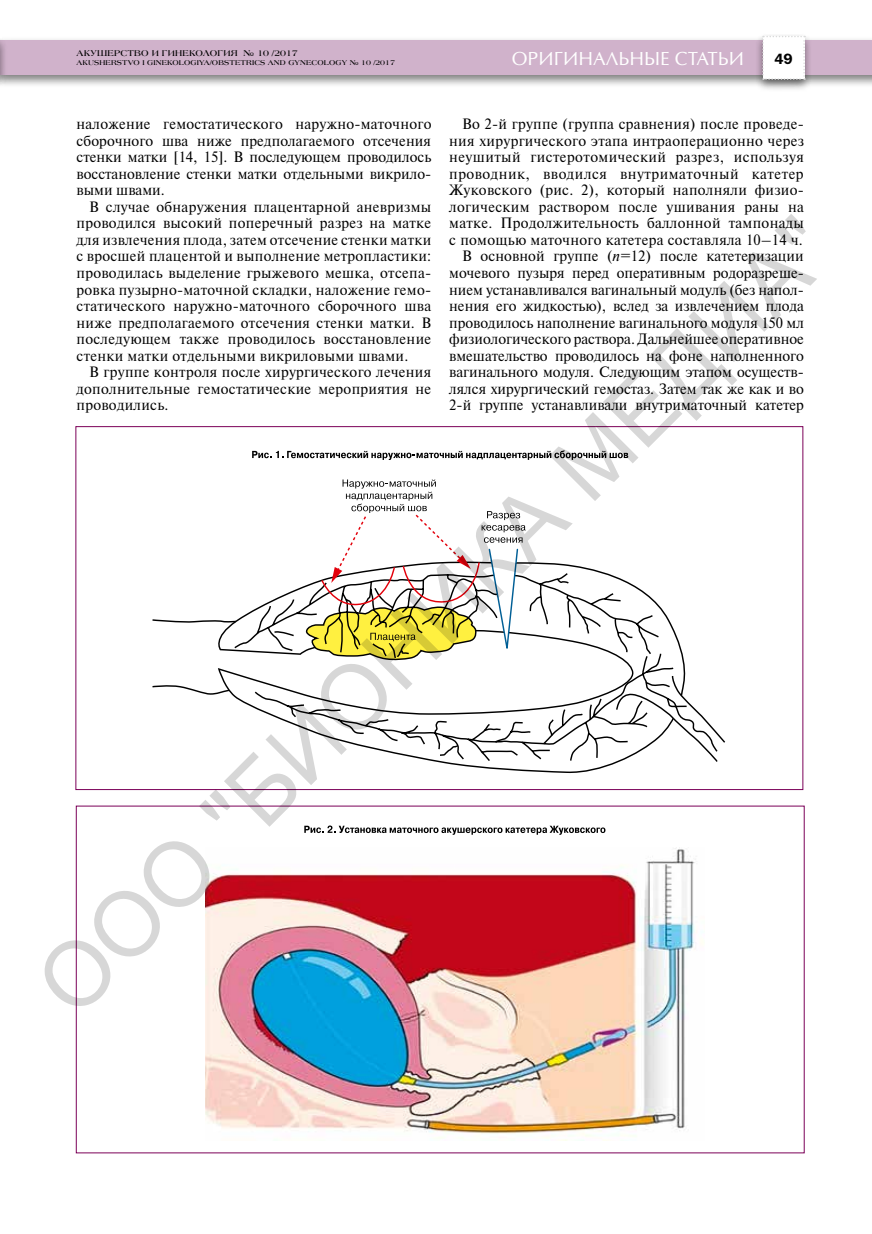
<style>
.page{position:relative;width:872px;height:1234px;background:#fff}
.page>*{position:absolute;margin:0;border:0;box-sizing:border-box;transform-origin:0 0}
.t1{font:90px "Arial";color:rgb(0 0 0/.16)}
.t2{font:18px "Opium New C";color:#fff}
.t3{font:15px/16.5px "Newton";letter-spacing:.01em;color:#000;text-align:justify}
.t4{font:15px "Franklin Gothic Demi C";color:#000}
.t5{font:700 9px "Laguna";letter-spacing:.02em;color:#000}
.t6{font:700 7.5px "Laguna";letter-spacing:.02em;color:#000}
.s1{font-style:italic}
</style>
<div class="page">
<div style="left:0;top:36px;width:872px;height:52px;background:#000;opacity:.5"></div>
<div style="left:0;top:40px;width:872px;height:35px;background:#d0b2cb"></div>
<div style="left:0;top:36px;width:8px;height:52px;background:#000;opacity:.5"></div>
<hr style="left:0;top:40px;width:1px;height:35px;background:#d0b2cb">
<div style="left:754px;top:32px;width:58px;height:60px;background:#000;opacity:.5"></div>
<svg style="left:762px;top:36px;width:43px;height:44px"></svg>
<svg style="left:252px;top:450px;width:376px;height:10px"></svg>
<svg style="left:438px;top:562px;width:181px;height:211px"></svg>
<svg style="left:152px;top:571px;width:567px;height:191px"></svg>
<svg style="left:306px;top:479px;width:219px;height:181px"></svg>
<svg style="left:304px;top:825px;width:301px;height:9px"></svg>
<img style="left:205px;top:847px;width:498px;height:292px">
<p class="t5" style="left:77px;top:48px;width:223px">АКУШЕРСТВО И ГИНЕКОЛОГИЯ № 10 /2017</p>
<p class="t6" style="left:77px;top:58px;width:320px">AKUSHERSTVO I GINEKOLOGIYA/OBSTETRICS AND GYNECOLOGY № 10 /2017</p>
<p class="t2" style="left:512px;top:48px;width:234px">ОРИГИНАЛЬНЫЕ СТАТЬИ</p>
<p class="t4" style="left:774px;top:50px;width:20px">49</p>
<p class="t3" style="left:449px;top:115px;width:356px;text-align:right">Во 2-й группе (группа сравнения) после проведе&shy;ния хирургического этапа интраоперационно через неушитый гистеротомический разрез, используя проводник, вводился внутриматочный катетер Жуковского (рис. 2), который наполняли физио&shy;логическим раствором после ушивания раны на матке. Продолжительность баллонной тампонады с помощью маточного катетера составляла 10–14 ч.<br>В основной группе (<span class="s1">n</span>=12) после катетеризации мочевого пузыря перед оперативным родоразреше&shy;нием устанавливался вагинальный модуль (без напол&shy;нения его жидкостью), вслед за извлечением плода проводилось наполнение вагинального модуля 150 мл физиологического раствора. Дальнейшее оперативное вмешательство проводилось на фоне наполненного вагинального модуля. Следующим этапом осуществ&shy;лялся хирургический гемостаз. Затем так же как и во 2-й группе устанавливали внутриматочный катетер</p>
<p class="t3" style="left:77px;top:115px;width:356px">наложение гемостатического наружно-маточного сборочного шва ниже предполагаемого отсечения стенки матки [14, 15]. В последующем проводилось восстановление стенки матки отдельными викрило&shy;выми швами.</p>
<p class="t3" style="left:77px;top:198px;width:356px;text-indent:13px">В случае обнаружения плацентарной аневризмы проводился высокий поперечный разрез на матке для извлечения плода, затем отсечение стенки матки с вросшей плацентой и выполнение метропластики: проводилась выделение грыжевого мешка, отсепа&shy;ровка пузырно-маточной складки, наложение гемо&shy;статического наружно-маточного сборочного шва ниже предполагаемого отсечения стенки матки. В последующем также проводилось восстановление стенки матки отдельными викриловыми швами.</p>
<p class="t3" style="left:77px;top:363px;width:356px;text-indent:13px">В группе контроля после хирургического лечения дополнительные гемостатические мероприятия не проводились.</p>
<h1 class="t1" style="left:11px;top:956px;width:1082px;rotate:-45deg">ООО "БИОНИКА МЕДИА"</h1>
</div>
